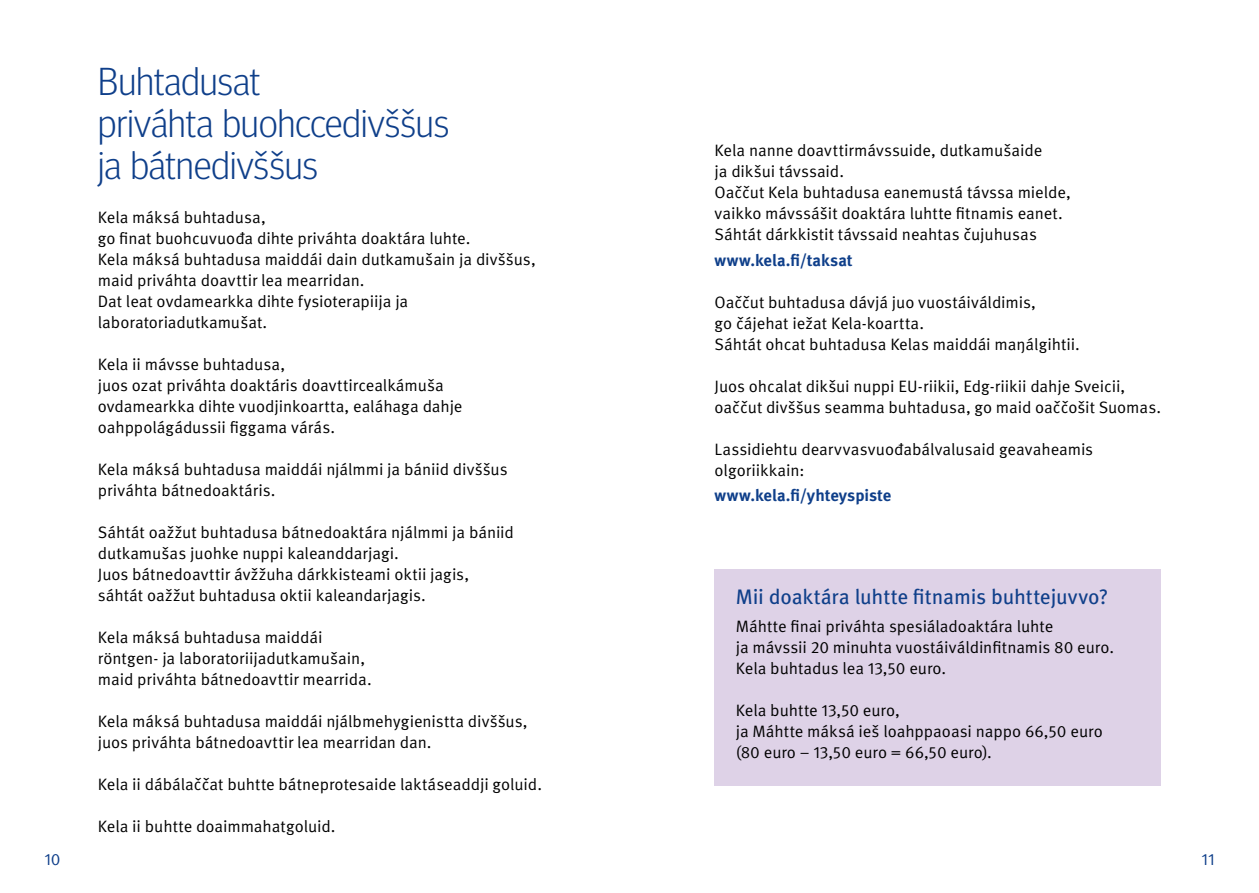
<style>
.page{position:relative;width:1259px;height:893px;background:#fff}
.page>*{position:absolute;margin:0;border:0;box-sizing:border-box;transform-origin:0 0}
.H1_otsikko{font:300 39px/42px "Meta Headline Pro";color:#0f3f8a}
.H2_otsikko{font:21px "Meta Pro";letter-spacing:-.01em;color:#0f3f8a}
.Body_copy{font:16.5px/21px "Meta Pro Norm";letter-spacing:-.005em;color:#000}
.Links{font:700 16.5px "Meta Pro";letter-spacing:.005em;color:#0f3f8a}
.t1{font:16.5px "Meta Pro Norm";color:#0f3f8a}
</style>
<div class="page">
<div style="left:714px;top:569px;width:447px;height:217px;background:#ded2e7"></div>
<h1 class="H1_otsikko" style="left:98px;top:57px;width:353px">Buhtadusat<br>priváhta buohccedivššus ja bátnedivššus</h1>
<p class="Body_copy" style="left:98px;top:206px;width:374px">Kela máksá buhtadusa,<br>go finat buohcuvuođa dihte priváhta doaktára luhte.</p>
<p class="Body_copy" style="left:98px;top:248px;width:439px">Kela máksá buhtadusa maiddái dain dutkamušain ja divššus, maid priváhta doavttir lea mearridan.</p>
<p class="Body_copy" style="left:98px;top:290px;width:312px">Dat leat ovdamearkka dihte fysioterapiija ja laboratoriadutkamušat.</p>
<p class="Body_copy" style="left:98px;top:353px;width:366px">Kela ii mávsse buhtadusa,<br>juos ozat priváhta doaktáris doavttircealkámuša ovdamearkka dihte vuodjinkoartta, ealáhaga dahje oahppolágádussii figgama várás.</p>
<p class="Body_copy" style="left:98px;top:458px;width:411px">Kela máksá buhtadusa maiddái njálmmi ja bániid divššus priváhta bátnedoaktáris.</p>
<p class="Body_copy" style="left:98px;top:521px;width:418px">Sáhtát oažžut buhtadusa bátnedoaktára njálmmi ja bániid dutkamušas juohke nuppi kaleanddarjagi.</p>
<p class="Body_copy" style="left:98px;top:563px;width:373px">Juos bátnedoavttir ávžžuha dárkkisteami oktii jagis, sáhtát oažžut buhtadusa oktii kaleandarjagis.</p>
<p class="Body_copy" style="left:98px;top:626px;width:275px">Kela máksá buhtadusa maiddái röntgen- ja laboratoriijadutkamušain, maid priváhta bátnedoavttir mearrida.</p>
<p class="Body_copy" style="left:98px;top:710px;width:431px">Kela máksá buhtadusa maiddái njálbmehygienistta divššus, juos priváhta bátnedoavttir lea mearridan dan.</p>
<p class="Body_copy" style="left:98px;top:773px;width:446px">Kela ii dábálaččat buhtte bátneprotesaide laktáseaddji goluid.</p>
<p class="Body_copy" style="left:98px;top:815px;width:239px">Kela ii buhtte doaimmahatgoluid.</p>
<p class="Body_copy" style="left:714px;top:139px;width:329px">Kela nanne doavttirmávssuide, dutkamušaide ja dikšui távssaid.</p>
<p class="Body_copy" style="left:714px;top:181px;width:358px">Oaččut Kela buhtadusa eanemustá távssa mielde, vaikko mávssášit doaktára luhtte fitnamis eanet.</p>
<p class="Body_copy" style="left:714px;top:223px;width:324px">Sáhtát dárkkistit távssaid neahtas čujuhusas</p>
<p class="Links" style="left:714px;top:247px;width:140px">www.kela.fi/taksat</p>
<p class="Body_copy" style="left:714px;top:290px;width:323px">Oaččut buhtadusa dávjá juo vuostáiváldimis, go čájehat iežat Kela-koartta.</p>
<p class="Body_copy" style="left:714px;top:332px;width:367px">Sáhtát ohcat buhtadusa Kelas maiddái maŋálgihtii.</p>
<p class="Body_copy" style="left:714px;top:374px;width:448px">Juos ohcalat dikšui nuppi EU-riikii, Edg-riikii dahje Sveicii, oaččut divššus seamma buhtadusa, go maid oaččošit Suomas.</p>
<p class="Body_copy" style="left:714px;top:437px;width:380px">Lassidiehtu dearvvasvuođabálvalusaid geavaheamis olgoriikkain:</p>
<p class="Links" style="left:714px;top:482px;width:178px">www.kela.fi/yhteyspiste</p>
<h2 class="H2_otsikko" style="left:736px;top:580px;width:374px">Mii doaktára luhtte fitnamis buhttejuvvo?</h2>
<p class="Body_copy" style="left:736px;top:614px;width:380px">Máhtte finai priváhta spesiáladoaktára luhte<br>ja mávssii 20 minuhta vuostáiváldinfitnamis 80 euro.<br>Kela buhtadus lea 13,50 euro.</p>
<p class="Body_copy" style="left:736px;top:698px;width:368px">Kela buhtte 13,50 euro,<br>ja Máhtte máksá ieš loahppaoasi nappo 66,50 euro (80 euro – 13,50 euro = 66,50 euro).</p>
<p class="t1" style="left:44px;top:847px;width:18px">10</p>
<p class="t1" style="left:1201px;top:847px;width:14px">11</p>
</div>
